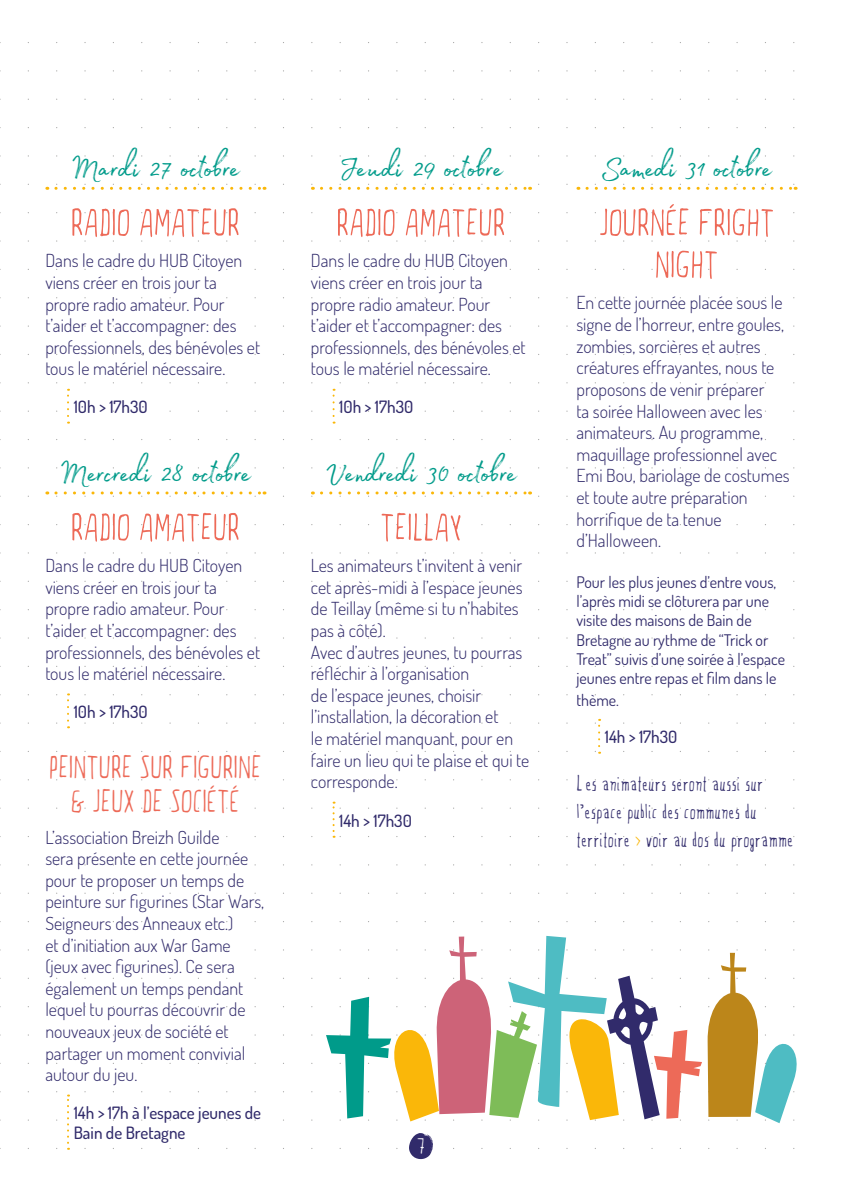
<style>
.page{position:relative;width:842px;height:1191px;background:#fff}
.page>*{position:absolute;margin:0;border:0;box-sizing:border-box;transform-origin:0 0}
.t1{font:52px/42px "Chapman";color:#ed6a58;text-align:center}
.t2{font:44px/34px "Chapman";color:#ed6a58;text-align:center}
.t3{font:38px "Madelyn";color:#009b8a}
.t4{font:30px/28px "Chapman";color:#312b6b}
.t5{font:30px "Chapman";color:#fff}
.t6{font:300 18px/21.6px "Dosis";color:#312b6b}
.t7{font:500 17px/20.4px "Dosis";color:#312b6b}
.t8{font:16px/19.2px "Dosis";color:#312b6b}
.s1{color:#fab709}
</style>
<div class="page">
<svg style="left:409px;top:1133px;width:24px;height:26px"></svg>
<svg style="left:56px;top:184px;width:203px;height:6px"></svg>
<svg style="left:67px;top:389px;width:2px;height:34px"></svg>
<svg style="left:56px;top:491px;width:203px;height:6px"></svg>
<svg style="left:67px;top:693px;width:2px;height:27px"></svg>
<svg style="left:67px;top:1094px;width:2px;height:55px"></svg>
<svg style="left:321px;top:184px;width:204px;height:6px"></svg>
<svg style="left:333px;top:389px;width:8px;height:34px"></svg>
<svg style="left:321px;top:491px;width:204px;height:6px"></svg>
<svg style="left:333px;top:801px;width:8px;height:36px"></svg>
<svg style="left:587px;top:184px;width:204px;height:6px"></svg>
<svg style="left:595px;top:719px;width:5px;height:34px"></svg>
<svg style="left:439px;top:936px;width:50px;height:184px"></svg>
<svg style="left:391px;top:1006px;width:48px;height:115px"></svg>
<svg style="left:326px;top:996px;width:65px;height:124px"></svg>
<svg style="left:651px;top:949px;width:107px;height:171px"></svg>
<svg style="left:755px;top:1025px;width:42px;height:98px"></svg>
<svg style="left:489px;top:936px;width:107px;height:184px"></svg>
<svg style="left:566px;top:975px;width:94px;height:145px"></svg>
<h3 class="t3" style="left:71px;top:140px;width:171px">Mardi 27 octobre</h3>
<h1 class="t1" style="left:71px;top:203px;width:171px">RADIO AMATEUR</h1>
<p class="t6" style="left:45px;top:249px;width:216px">Dans le cadre du HUB Citoyen viens créer en trois jour ta propre radio amateur. Pour t’aider et t’accompagner: des professionnels, des bénévoles et tous le matériel nécessaire.</p>
<p class="t7" style="left:74px;top:396px;width:76px">10h &gt; 17h30</p>
<h3 class="t3" style="left:59px;top:445px;width:194px">Mercredi 28 octobre</h3>
<h1 class="t1" style="left:71px;top:508px;width:171px">RADIO AMATEUR</h1>
<p class="t6" style="left:45px;top:554px;width:216px">Dans le cadre du HUB Citoyen viens créer en trois jour ta propre radio amateur. Pour t’aider et t’accompagner: des professionnels, des bénévoles et tous le matériel nécessaire.</p>
<p class="t7" style="left:74px;top:700px;width:76px">10h &gt; 17h30</p>
<h2 class="t2" style="left:49px;top:751px;width:214px">PEINTURE SUR FIGURINE &amp; JEUX DE SOCIÉTÉ</h2>
<p class="t6" style="left:45px;top:825px;width:220px">L’association Breizh Guilde<br>sera présente en cette journée pour te proposer un temps de peinture sur figurines (Star Wars,<br>Seigneurs des Anneaux etc.)<br>et d’initiation aux War Game (jeux avec figurines). Ce sera également un temps pendant lequel tu pourras découvrir de nouveaux jeux de société et partager un moment convivial autour du jeu.</p>
<p class="t7" style="left:74px;top:1101px;width:189px">14h &gt; 17h à l’espace jeunes de<br>Bain de Bretagne</p>
<h3 class="t3" style="left:339px;top:140px;width:166px">Jeudi 29 octobre</h3>
<h1 class="t1" style="left:336px;top:203px;width:171px">RADIO AMATEUR</h1>
<p class="t6" style="left:311px;top:249px;width:216px">Dans le cadre du HUB Citoyen viens créer en trois jour ta propre radio amateur. Pour t’aider et t’accompagner: des professionnels, des bénévoles et tous le matériel nécessaire.</p>
<p class="t7" style="left:339px;top:396px;width:76px">10h &gt; 17h30</p>
<h3 class="t3" style="left:325px;top:445px;width:194px">Vendredi 30 octobre</h3>
<h1 class="t1" style="left:380px;top:508px;width:84px">TEILLAY</h1>
<p class="t6" style="left:311px;top:554px;width:220px">Les animateurs t’invitent à venir cet après-midi à l’espace jeunes de Teillay (même si tu n’habites pas à côté).<br>Avec d’autres jeunes, tu pourras réfléchir à l’organisation<br>de l’espace jeunes, choisir l’installation, la décoration et<br>le matériel manquant, pour en faire un lieu qui te plaise et qui te corresponde.</p>
<p class="t7" style="left:339px;top:810px;width:74px">14h &gt; 17h30</p>
<h3 class="t3" style="left:600px;top:140px;width:174px">Samedi 31 octobre</h3>
<h1 class="t1" style="left:598px;top:203px;width:177px">JOURNÉE FRIGHT<br>NIGHT</h1>
<p class="t6" style="left:576px;top:291px;width:215px">En cette journée placée sous le signe de l’horreur, entre goules, zombies, sorcières et autres créatures effrayantes, nous te proposons de venir préparer<br>ta soirée Halloween avec les animateurs. Au programme, maquillage professionnel avec<br>Emi Bou, bariolage de costumes et toute autre préparation horrifique de ta tenue d’Halloween.</p>
<p class="t8" style="left:576px;top:572px;width:210px">Pour les plus jeunes d’entre vous, l’après midi se clôturera par une visite des maisons de Bain de<br>Bretagne au rythme de “Trick or<br>Treat” suivis d’une soirée à l’espace jeunes entre repas et film dans le</p>
<p class="t8" style="left:576px;top:689px;width:44px">thème.</p>
<p class="t7" style="left:605px;top:726px;width:74px">14h &gt; 17h30</p>
<h3 class="t4" style="left:576px;top:769px;width:218px">Les animateurs seront aussi sur l’espace public des communes du territoire <span class="s1">&gt;</span> voir au dos du programme</h3>
<h3 class="t5" style="left:417px;top:1133px;width:10px">7</h3>
</div>
